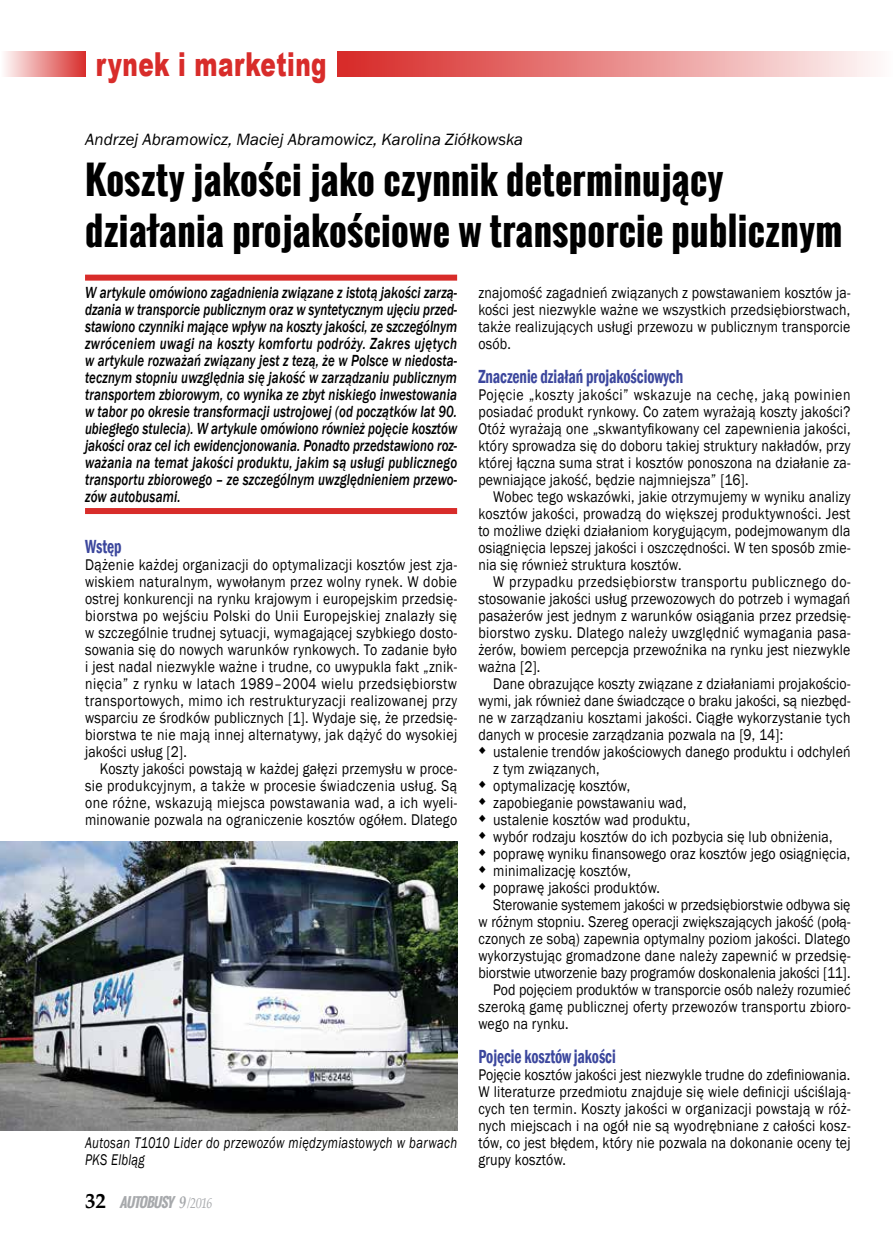
<style>
.page{position:relative;width:893px;height:1251px;background:#fff}
.page>*{position:absolute;margin:0;border:0;box-sizing:border-box;transform-origin:0 0}
.t1{font:700 37.5px/51px "Oswald";letter-spacing:.01em;color:#000}
.t2{font:900 33px "Arial";letter-spacing:.02em;color:#d82c2a;scale:.7 1}
.t3{font:600 condensed 19.5px "Franklin Gothic";letter-spacing:-.005em;color:#3c479d;scale:.8 1}
.t4{font:italic 16.8px "Franklin Gothic";color:#000}
.t5{font:italic 500 16.5px/17px "Franklin Gothic";letter-spacing:.01em;color:#000;text-align:justify;scale:.79 1}
.t6{font:15.9px/17px "Franklin Gothic";letter-spacing:.015em;color:#000;text-align:justify;scale:.87 1}
.t7{font:italic 15.9px/17px "Franklin Gothic";letter-spacing:.03em;color:#000;scale:.79 1}
.t8{font:italic 700 13.5px "Oswald";color:#a7a9ac}
.s1{font-family:"Palatino Linotype";font-style:normal;font-size:21px;color:#000}
.s2{font-family:"Palatino Linotype";font-size:17.1px}
.s3{font-family:"Palatino Linotype";font-weight:400;font-size:14.85px}
</style>
<div class="page">
<div style="left:0;top:51px;width:85px;height:26px;background:linear-gradient(to right,#fff,#d8302e)"></div>
<div style="left:337px;top:51px;width:556px;height:26px;background:linear-gradient(to right,#d62422,#fdf9f9)"></div>
<div style="left:85px;top:274px;width:372px;height:6px;background:#d82c2a"></div>
<div style="left:85px;top:508px;width:372px;height:6px;background:#d82c2a"></div>
<img style="left:0;top:841px;width:457px;height:289px">
<h2 class="t2" style="left:96px;top:40px;width:331px">rynek i marketing</h2>
<p class="t4" style="left:85px;top:128px;width:440px">Andrzej Abramowicz, Maciej Abramowicz, Karolina Ziółkowska</p>
<h1 class="t1" style="left:85px;top:154px;width:759px">Koszty jakości jako czynnik determinujący działania projakościowe w transporcie publicznym</h1>
<p class="t5" style="left:85px;top:284px;width:473px">W artykule omówiono zagadnienia związane z istotą jakości zarzą&shy;dzania w transporcie publicznym oraz w syntetycznym ujęciu przed&shy;stawiono czynniki mające wpływ na koszty jakości, ze szczególnym zwróceniem uwagi na koszty komfortu podróży. Zakres ujętych w artykule rozważań związany jest z tezą, że w Polsce w niedosta&shy;tecznym stopniu uwzględnia się jakość w zarządzaniu publicznym transportem zbiorowym, co wynika ze zbyt niskiego inwestowania w tabor po okresie transformacji ustrojowej (od początków lat 90. ubiegłego stulecia). W artykule omówiono również pojęcie kosztów jakości oraz cel ich ewidencjonowania. Ponadto przedstawiono roz&shy;ważania na temat jakości produktu, jakim są usługi publicznego transportu zbiorowego – ze szczególnym uwzględnieniem przewo&shy;zów autobusami.</p>
<p class="t3" style="left:85px;top:533px;width:47px">Wstęp</p>
<p class="t6" style="left:85px;top:556px;width:429px">Dążenie każdej organizacji do optymalizacji kosztów jest zja&shy;wiskiem naturalnym, wywołanym przez wolny rynek. W dobie ostrej konkurencji na rynku krajowym i europejskim przedsię&shy;biorstwa po wejściu Polski do Unii Europejskiej znalazły się w szczególnie trudnej sytuacji, wymagającej szybkiego dosto&shy;sowania się do nowych warunków rynkowych. To zadanie było i jest nadal niezwykle ważne i trudne, co uwypukla fakt „znik&shy;nięcia” z rynku w latach 1989–2004 wielu przedsiębiorstw transportowych, mimo ich restrukturyzacji realizowanej przy wsparciu ze środków publicznych [1]. Wydaje się, że przedsię&shy;biorstwa te nie mają innej alternatywy, jak dążyć do wysokiej jakości usług [2].</p>
<p class="t6" style="left:85px;top:760px;width:429px;text-indent:15px">Koszty jakości powstają w każdej gałęzi przemysłu w proce&shy;sie produkcyjnym, a także w procesie świadczenia usług. Są one różne, wskazują miejsca powstawania wad, a ich wyeli&shy;minowanie pozwala na ograniczenie kosztów ogółem. Dlatego</p>
<p class="t6" style="left:478px;top:284px;width:429px">znajomość zagadnień związanych z powstawaniem kosztów ja&shy;kości jest niezwykle ważne we wszystkich przedsiębiorstwach, także realizujących usługi przewozu w publicznym transporcie osób.</p>
<p class="t3" style="left:478px;top:363px;width:257px">Znaczenie działań projakościowych</p>
<p class="t6" style="left:478px;top:386px;width:429px">Pojęcie „koszty jakości” wskazuje na cechę, jaką powinien posiadać produkt rynkowy. Co zatem wyrażają koszty jakości?<br>Otóż wyrażają one „skwantyfikowany cel zapewnienia jakości, który sprowadza się do doboru takiej struktury nakładów, przy której łączna suma strat i kosztów ponoszona na działanie za&shy;pewniające jakość, będzie najmniejsza” [16].</p>
<p class="t6" style="left:478px;top:488px;width:429px;text-indent:15px">Wobec tego wskazówki, jakie otrzymujemy w wyniku analizy kosztów jakości, prowadzą do większej produktywności. Jest to możliwe dzięki działaniom korygującym, podejmowanym dla osiągnięcia lepszej jakości i oszczędności. W ten sposób zmie&shy;nia się również struktura kosztów.</p>
<p class="t6" style="left:478px;top:573px;width:429px;text-indent:15px">W przypadku przedsiębiorstw transportu publicznego do&shy;stosowanie jakości usług przewozowych do potrzeb i wymagań pasażerów jest jednym z warunków osiągania przez przedsię&shy;biorstwo zysku. Dlatego należy uwzględnić wymagania pasa&shy;żerów, bowiem percepcja przewoźnika na rynku jest niezwykle ważna [2].</p>
<p class="t6" style="left:478px;top:675px;width:429px;text-indent:15px">Dane obrazujące koszty związane z działaniami projakościo&shy;wymi, jak również dane świadczące o braku jakości, są niezbęd&shy;ne w zarządzaniu kosztami jakości. Ciągłe wykorzystanie tych danych w procesie zarządzania pozwala na [9, 14]:</p>
<p class="t6" style="left:493px;top:743px;width:412px;text-indent:-15px">○ ustalenie trendów jakościowych danego produktu i odchyleń z tym związanych,</p>
<p class="t6" style="left:478px;top:777px;width:176px">○ optymalizację kosztów,</p>
<p class="t6" style="left:478px;top:794px;width:241px">○ zapobieganie powstawaniu wad,</p>
<p class="t6" style="left:478px;top:811px;width:245px">○ ustalenie kosztów wad produktu,</p>
<p class="t6" style="left:478px;top:828px;width:409px">○ wybór rodzaju kosztów do ich pozbycia się lub obniżenia,</p>
<p class="t6" style="left:478px;top:845px;width:429px">○ poprawę wyniku finansowego oraz kosztów jego osiągnięcia,</p>
<p class="t6" style="left:478px;top:862px;width:177px">○ minimalizację kosztów,</p>
<p class="t6" style="left:478px;top:879px;width:210px">○ poprawę jakości produktów.</p>
<p class="t6" style="left:493px;top:896px;width:412px">Sterowanie systemem jakości w przedsiębiorstwie odbywa się</p>
<p class="t6" style="left:478px;top:913px;width:429px">w różnym stopniu. Szereg operacji zwiększających jakość (połą-</p>
<p class="t6" style="left:478px;top:930px;width:429px">czonych ze sobą) zapewnia optymalny poziom jakości. Dlatego</p>
<p class="t6" style="left:478px;top:947px;width:429px">wykorzystując gromadzone dane należy zapewnić w przedsię-</p>
<p class="t6" style="left:478px;top:964px;width:429px">biorstwie utworzenie bazy programów doskonalenia jakości [11].</p>
<p class="t6" style="left:493px;top:980px;width:412px">Pod pojęciem produktów w transporcie osób należy rozumieć</p>
<p class="t6" style="left:478px;top:997px;width:429px">szeroką gamę publicznej oferty przewozów transportu zbioro-</p>
<p class="t6" style="left:478px;top:1014px;width:105px">wego na rynku.</p>
<p class="t3" style="left:478px;top:1042px;width:173px">Pojęcie kosztów jakości</p>
<p class="t6" style="left:478px;top:1065px;width:429px">Pojęcie kosztów jakości jest niezwykle trudne do zdefiniowania.<br>W literaturze przedmiotu znajduje się wiele definicji uściślają&shy;cych ten termin. Koszty jakości w organizacji powstają w róż&shy;nych miejscach i na ogół nie są wyodrębniane z całości kosz&shy;tów, co jest błędem, który nie pozwala na dokonanie oceny tej grupy kosztów.</p>
<p class="t7" style="left:85px;top:1133px;width:472px">Autosan T1010 Lider do przewozów międzymiastowych w barwach<br>PKS Elbląg</p>
<p class="t8" style="left:85px;top:1191px;width:129px"><span class="s1">3 2</span> AUTOBUSY <span class="s2">9</span> <span class="s3">/2016</span></p>
</div>
